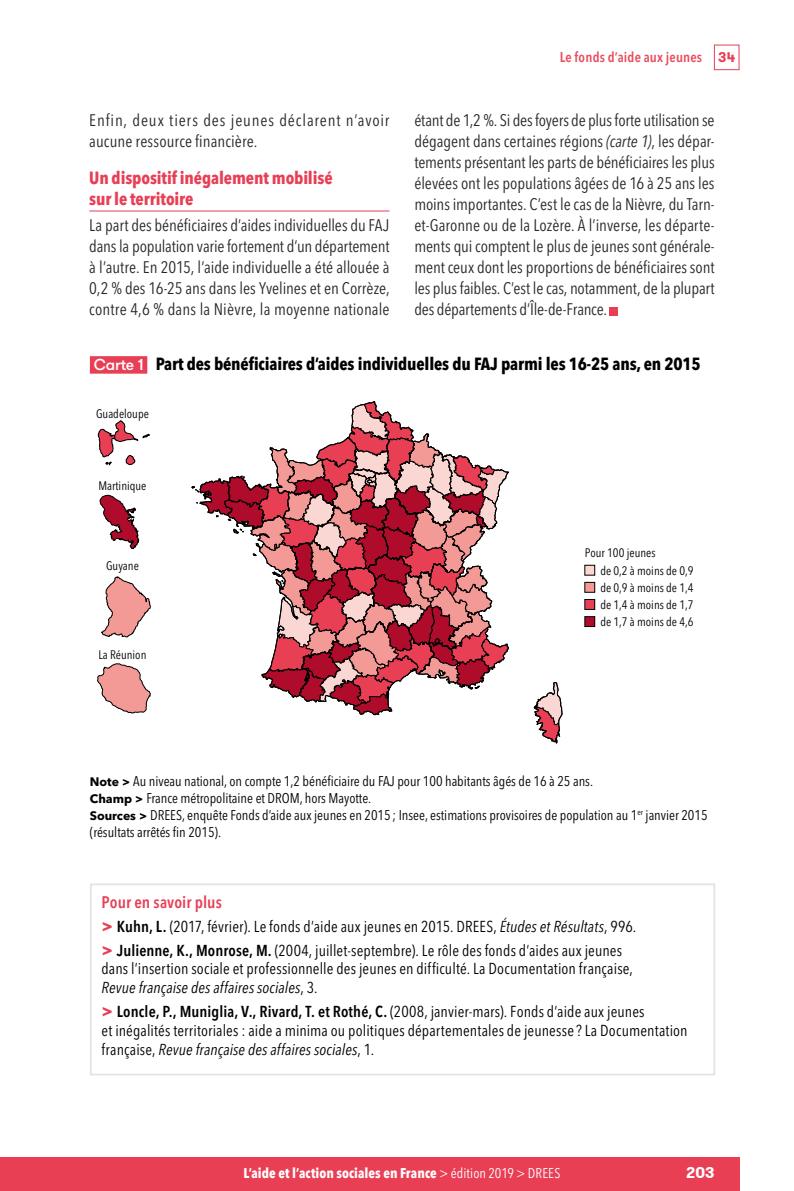
<style>
.page{position:relative;width:794px;height:1191px;background:#fff}
.page>*{position:absolute;margin:0;border:0;box-sizing:border-box;transform-origin:0 0}
.t1{font:700 condensed 17.5px "Avenir Next LT Pro";letter-spacing:-.01em;color:#000}
.Titre_2__Inter{font:700 condensed 17.5px/21px "Avenir Next LT Pro";letter-spacing:-.005em;color:#e83f55}
.Texte{font:condensed 16.62px/21px "Avenir Next LT Pro";letter-spacing:.005em;color:#282827;text-align:justify}
.Texte-2{font:condensed 16.62px/21px "Avenir Next LT Pro";letter-spacing:.045em;color:#282827}
.ENC_pour_en_savoir_p{font:600 condensed 16.62px "Avenir Next LT Pro";letter-spacing:.005em;color:#e83f55}
.t2{font:condensed 15.75px/18.9px "Avenir Next LT Pro";letter-spacing:.01em;color:#000}
.t3{font:700 15.75px "GT Walsheim";color:#fff}
.t4{font:condensed 14px/16.8px "Avenir Next LT Pro";color:#000}
.t5{font:700 condensed 14px "Avenir Next LT Pro";color:#fff}
.t6{font:600 condensed 14px "Avenir Next LT Pro";letter-spacing:.015em;color:#ea4c5c}
.t7{font:condensed 12.25px/17.3px "Avenir Next LT Pro";color:#000}
.s1{font-family:"GT Walsheim Pro Trial";font-weight:700;font-stretch:normal;color:#e83f55}
.s2{font-style:italic}
.s3{font-family:"GT Walsheim";font-weight:500;font-stretch:normal;font-size:15.75px;color:#fff}
.s4{font-weight:700;font-stretch:normal;font-size:12.25px}
.s5{font-weight:700;font-stretch:normal;font-size:17.5px;color:#e83f55}
.s6{font-weight:600}
.s7{font-weight:400}
</style>
<div class="page">
<div style="left:0;top:1157px;width:739px;height:34px;background:#e83f55"></div>
<div style="left:714px;top:45px;width:25px;height:25px;border:1px solid #e83f55"></div>
<hr style="left:89px;top:211px;width:300px;height:1px;background:#e83f55">
<div style="left:609px;top:307px;width:9px;height:8px;background:#e83f55"></div>
<div style="left:90px;top:356px;width:57px;height:18px;background:#e83f55"></div>
<div style="left:585px;top:565px;width:10px;height:10px;background:#fbd7d3"></div>
<div style="left:584px;top:565px;width:11px;height:10px;border:1px solid #000"></div>
<div style="left:585px;top:582px;width:10px;height:10px;background:#f39a97"></div>
<div style="left:584px;top:582px;width:11px;height:10px;border:1px solid #000"></div>
<div style="left:585px;top:599px;width:10px;height:10px;background:#e83f55"></div>
<div style="left:584px;top:599px;width:11px;height:10px;border:1px solid #000"></div>
<div style="left:585px;top:616px;width:10px;height:10px;background:#af0b2b"></div>
<div style="left:584px;top:616px;width:11px;height:10px;border:1px solid #000"></div>
<svg style="left:98px;top:420px;width:52px;height:45px"></svg>
<svg style="left:100px;top:495px;width:39px;height:54px"></svg>
<svg style="left:101px;top:576px;width:49px;height:61px"></svg>
<svg style="left:97px;top:663px;width:53px;height:50px"></svg>
<svg style="left:191px;top:401px;width:318px;height:314px"></svg>
<svg style="left:533px;top:682px;width:30px;height:62px"></svg>
<div style="left:90px;top:883px;width:625px;height:192px;border:2px solid #e3e3e3"></div>
<p class="t6" style="left:560px;top:49px;width:177px">Le fonds d’aide aux jeunes <span class="s1">34</span></p>
<p class="Texte-2" style="left:89px;top:110px;width:302px">Enfin, deux tiers des jeunes déclarent n’avoir aucune ressource financière.</p>
<p class="Titre_2__Inter" style="left:89px;top:167px;width:245px">Un dispositif inégalement mobilisé sur le territoire</p>
<p class="Texte" style="left:89px;top:215px;width:302px">La part des bénéficiaires d’aides individuelles du FAJ dans la population varie fortement d’un département à l’autre. En 2015, l’aide individuelle a été allouée à 0,2 % des 16-25 ans dans les Yvelines et en Corrèze, contre 4,6 % dans la Nièvre, la moyenne nationale</p>
<p class="Texte" style="left:414px;top:110px;width:302px">étant de 1,2 %. Si des foyers de plus forte utilisation se dégagent dans certaines régions <span class="s2">(carte 1)</span>, les dépar&shy;tements présentant les parts de bénéficiaires les plus élevées ont les populations âgées de 16 à 25 ans les moins importantes. C’est le cas de la Nièvre, du Tarn&shy;et-Garonne ou de la Lozère. À l’inverse, les départe&shy;ments qui comptent le plus de jeunes sont générale&shy;ment ceux dont les proportions de bénéficiaires sont les plus faibles. C’est le cas, notamment, de la plupart des départements d’Île-de-France.</p>
<p class="t1" style="left:94px;top:353px;width:608px"><span class="s3">Carte 1</span> Part des bénéficiaires d’aides individuelles du FAJ parmi les 16-25 ans, en 2015</p>
<p class="t7" style="left:96px;top:404px;width:54px">Guadeloupe</p>
<p class="t7" style="left:98px;top:477px;width:49px">Martinique</p>
<p class="t7" style="left:106px;top:557px;width:34px">Guyane</p>
<p class="t7" style="left:98px;top:646px;width:49px">La Réunion</p>
<p class="t7" style="left:600px;top:544px;width:95px;text-indent:-16px">Pour 100 jeunes<br>de 0,2 à moins de 0,9 de 0,9 à moins de 1,4 de 1,4 à moins de 1,7 de 1,7 à moins de 4,6</p>
<p class="t4" style="left:90px;top:773px;width:619px"><span class="s4">Note &gt;</span> Au niveau national, on compte 1,2 bénéficiaire du FAJ pour 100 habitants âgés de 16 à 25 ans.<br><span class="s4">Champ &gt;</span> France métropolitaine et DROM, hors Mayotte.<br><span class="s4">Sources &gt;</span> DREES, enquête Fonds d’aide aux jeunes en 2015 ; Insee, estimations provisoires de population au 1<sup>er</sup> janvier 2015 (résultats arrêtés fin 2015).</p>
<p class="ENC_pour_en_savoir_p" style="left:102px;top:891px;width:122px">Pour en savoir plus</p>
<p class="t2" style="left:102px;top:916px;width:534px"><span class="s5">&gt;</span> <span class="s6">Kuhn, L.</span> (2017, février). Le fonds d’aide aux jeunes en 2015. DREES, <span class="s2">Études et Résultats</span>, 996.</p>
<p class="t2" style="left:102px;top:940px;width:533px"><span class="s5">&gt;</span> <span class="s6">Julienne, K., Monrose, M.</span> (2004, juillet-septembre). Le rôle des fonds d’aides aux jeunes dans l’insertion sociale et professionnelle des jeunes en difficulté. La Documentation française,<br><span class="s2">Revue française des affaires sociales</span>, 3.</p>
<p class="t2" style="left:102px;top:1002px;width:587px"><span class="s5">&gt;</span> <span class="s6">Loncle, P., Muniglia, V., Rivard, T. et Rothé, C.</span> (2008, janvier-mars). Fonds d’aide aux jeunes<br>et inégalités territoriales : aide a minima ou politiques départementales de jeunesse ? La Documentation française, <span class="s2">Revue française des affaires sociales</span>, 1.</p>
<p class="t5" style="left:243px;top:1165px;width:318px">L’aide et l’action sociales en France <span class="s7">&gt; édition 2019 &gt; DREES</span></p>
<p class="t3" style="left:686px;top:1162px;width:30px">203</p>
</div>
